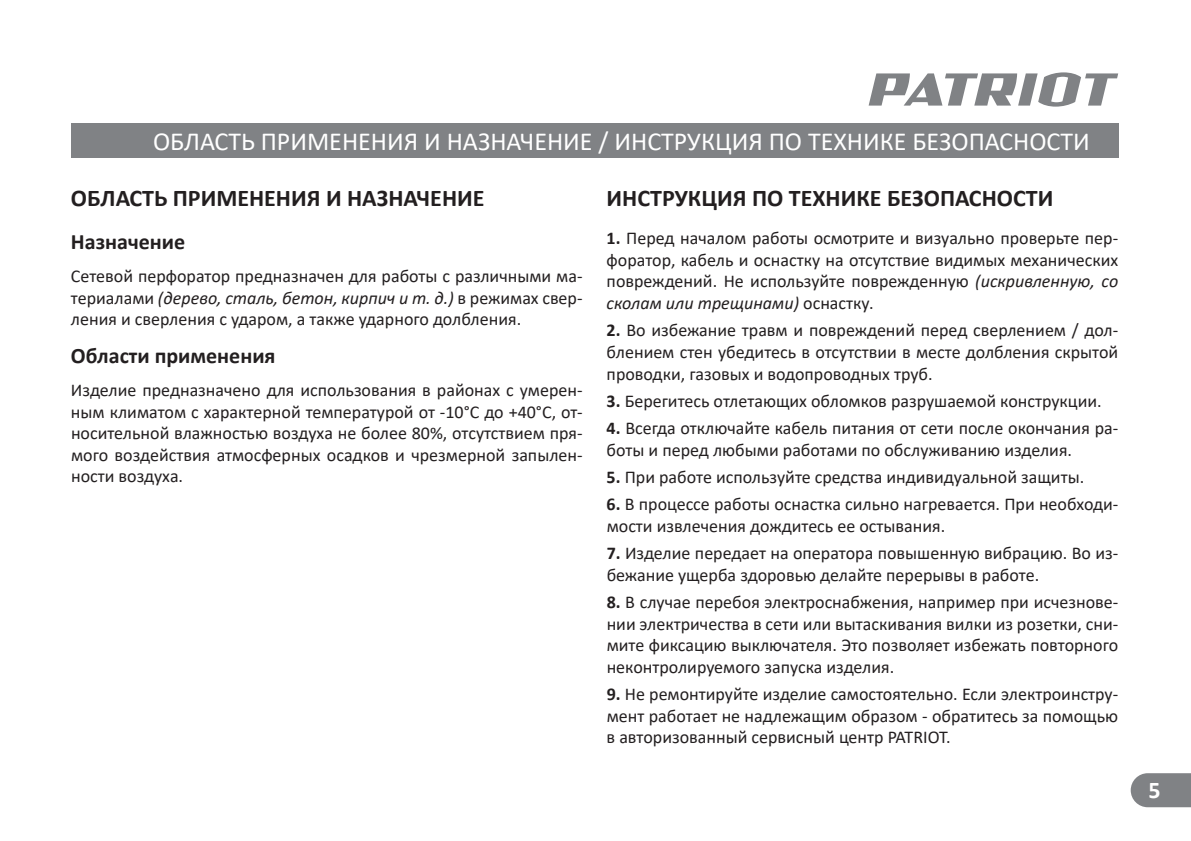
<style>
.page{position:relative;width:1191px;height:841px;background:#fff}
.page>*{position:absolute;margin:0;border:0;box-sizing:border-box;transform-origin:0 0}
.t1{font:26px "Calibri";color:#fff}
.t2{font:700 24px "Calibri";color:#231f20}
.t3{font:700 24px "Calibri";color:#fff}
.t4{font:700 22px "Calibri";color:#231f20}
.t5{font:18px/21.6px "Calibri";color:#231f20;text-align:justify}
.s1{font-style:italic}
.s2{font-weight:700}
</style>
<div class="page">
<svg style="left:868px;top:72px;width:250px;height:35px"></svg>
<div style="left:71px;top:123px;width:1047px;height:34px;background:#808285"></div>
<svg style="left:1130px;top:773px;width:60px;height:34px;background:#898b8e"></svg>
<h1 class="t1" style="left:153px;top:123px;width:938px">ОБЛАСТЬ ПРИМЕНЕНИЯ И НАЗНАЧЕНИЕ / ИНСТРУКЦИЯ ПО ТЕХНИКЕ БЕЗОПАСНОСТИ</h1>
<h2 class="t2" style="left:71px;top:181px;width:415px">ОБЛАСТЬ ПРИМЕНЕНИЯ И НАЗНАЧЕНИЕ</h2>
<p class="t4" style="left:71px;top:226px;width:116px">Назначение</p>
<p class="t5" style="left:71px;top:265px;width:513px">Сетевой перфоратор предназначен для работы c различными ма&shy;териалами <span class="s1">(дерево, сталь, бетон, кирпич и т. д.)</span> в режимах свер&shy;ления и сверления с ударом, а также ударного долбления.</p>
<p class="t4" style="left:71px;top:340px;width:206px">Области применения</p>
<p class="t5" style="left:71px;top:378px;width:513px">Изделие предназначено для использования в районах с умерен&shy;ным климатом с характерной температурой от -10°С до +40°С, от&shy;носительной влажностью воздуха не более 80%, отсутствием пря&shy;мого воздействия атмосферных осадков и чрезмерной запылен&shy;ности воздуха.</p>
<h2 class="t2" style="left:606px;top:181px;width:448px">ИНСТРУКЦИЯ ПО ТЕХНИКЕ БЕЗОПАСНОСТИ</h2>
<p class="t5" style="left:606px;top:227px;width:513px"><span class="s2">1.</span> Перед началом работы осмотрите и визуально проверьте пер&shy;форатор, кабель и оснастку на отсутствие видимых механических повреждений. Не используйте поврежденную <span class="s1">(искривленную, со сколам или трещинами)</span> оснастку.</p>
<p class="t5" style="left:606px;top:319px;width:513px"><span class="s2">2.</span> Во избежание травм и повреждений перед сверлением / дол&shy;блением стен убедитесь в отсутствии в месте долбления скрытой проводки, газовых и водопроводных труб.</p>
<p class="t5" style="left:606px;top:389px;width:496px"><span class="s2">3.</span> Берегитесь отлетающих обломков разрушаемой конструкции.</p>
<p class="t5" style="left:606px;top:417px;width:513px"><span class="s2">4.</span> Всегда отключайте кабель питания от сети после окончания ра&shy;боты и перед любыми работами по обслуживанию изделия.</p>
<p class="t5" style="left:606px;top:466px;width:479px"><span class="s2">5.</span> При работе используйте средства индивидуальной защиты.</p>
<p class="t5" style="left:606px;top:493px;width:513px"><span class="s2">6.</span> В процессе работы оснастка сильно нагревается. При необходи&shy;мости извлечения дождитесь ее остывания.</p>
<p class="t5" style="left:606px;top:542px;width:513px"><span class="s2">7.</span> Изделие передает на оператора повышенную вибрацию. Во из&shy;бежание ущерба здоровью делайте перерывы в работе.</p>
<p class="t5" style="left:606px;top:591px;width:513px"><span class="s2">8.</span> В случае перебоя электроснабжения, например при исчезнове&shy;нии электричества в сети или вытаскивания вилки из розетки, сни&shy;мите фиксацию выключателя. Это позволяет избежать повторного неконтролируемого запуска изделия.</p>
<p class="t5" style="left:606px;top:683px;width:513px"><span class="s2">9.</span> Не ремонтируйте изделие самостоятельно. Если электроинстру&shy;мент работает не надлежащим образом - обратитесь за помощью в авторизованный сервисный центр PATRIOT.</p>
<h2 class="t3" style="left:1148px;top:773px;width:14px">5</h2>
</div>
